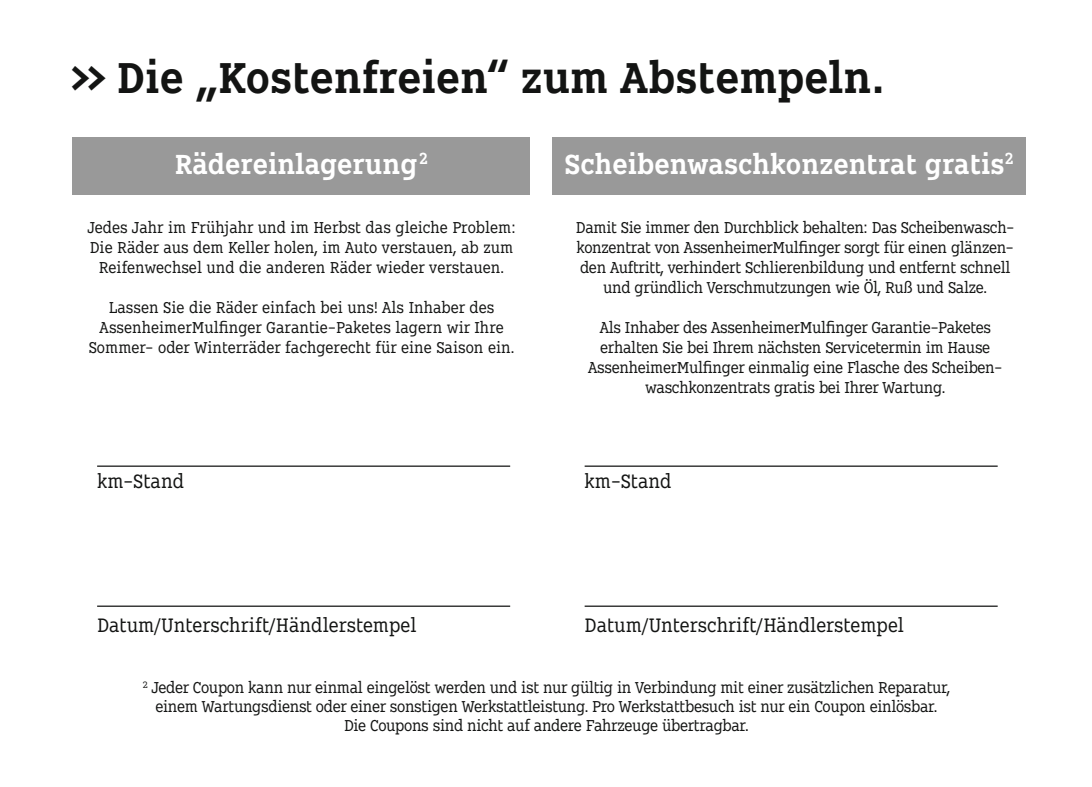
<style>
.page{position:relative;width:1092px;height:787px;background:#fff}
.page>*{position:absolute;margin:0;border:0;box-sizing:border-box;transform-origin:0 0}
.t1{font:700 45px "FO Rsmart Next";color:#131413}
.t2{font:700 28.75px "FO Rsmart Next";color:#fff}
.t3{font:20px "FO Rsmart Next";color:#131413}
.t4{font:16.25px/20px "FO Rsmart Next";letter-spacing:-.02em;color:#131413;text-align:center}
.t5{font:16.25px/20px "FO Rsmart Next";color:#131413;text-align:center}
</style>
<div class="page">
<div style="left:72px;top:137px;width:457px;height:58px;background:#999"></div>
<hr style="left:97px;top:465px;width:413px;height:2px;background:#131413">
<hr style="left:97px;top:605px;width:413px;height:2px;background:#131413">
<div style="left:551px;top:137px;width:474px;height:58px;background:#999"></div>
<hr style="left:584px;top:465px;width:413px;height:2px;background:#131413">
<hr style="left:584px;top:605px;width:413px;height:2px;background:#131413">
<h1 class="t1" style="left:72px;top:49px;width:814px">&gt;&gt; Die „Kostenfreien“ zum Abstempeln.</h1>
<h2 class="t2" style="left:175px;top:146px;width:255px">Rädereinlagerung<sup>2</sup></h2>
<h2 class="t2" style="left:564px;top:146px;width:450px">Scheibenwaschkonzentrat gratis<sup>2</sup></h2>
<p class="t5" style="left:87px;top:217px;width:429px">Jedes Jahr im Frühjahr und im Herbst das gleiche Problem:<br>Die Räder aus dem Keller holen, im Auto verstauen, ab zum<br>Reifenwechsel und die anderen Räder wieder verstauen.</p>
<p class="t5" style="left:89px;top:297px;width:427px">Lassen Sie die Räder einfach bei uns! Als Inhaber des<br>AssenheimerMulfinger Garantie-Paketes lagern wir Ihre<br>Sommer- oder Winterräder fachgerecht für eine Saison ein.</p>
<p class="t4" style="left:576px;top:217px;width:440px">Damit Sie immer den Durchblick behalten: Das Scheibenwasch&shy;konzentrat von AssenheimerMulfinger sorgt für einen glänzen&shy;den Auftritt, verhindert Schlierenbildung und entfernt schnell und gründlich Verschmutzungen wie Öl, Ruß und Salze.</p>
<p class="t4" style="left:588px;top:317px;width:416px">Als Inhaber des AssenheimerMulfinger Garantie-Paketes erhalten Sie bei Ihrem nächsten Servicetermin im Hause AssenheimerMulfinger einmalig eine Flasche des Scheiben&shy;waschkonzentrats gratis bei Ihrer Wartung.</p>
<p class="t3" style="left:97px;top:468px;width:89px">km-Stand</p>
<p class="t3" style="left:584px;top:468px;width:89px">km-Stand</p>
<p class="t3" style="left:97px;top:612px;width:321px">Datum/Unterschrift/Händlerstempel</p>
<p class="t3" style="left:584px;top:612px;width:321px">Datum/Unterschrift/Händlerstempel</p>
<p class="t4" style="left:143px;top:678px;width:808px;line-height:18.8px"><sup>2</sup> Jeder Coupon kann nur einmal eingelöst werden und ist nur gültig in Verbindung mit einer zusätzlichen Reparatur, einem Wartungsdienst oder einer sonstigen Werkstattleistung. Pro Werkstattbesuch ist nur ein Coupon einlösbar.<br>Die Coupons sind nicht auf andere Fahrzeuge übertragbar.</p>
</div>
